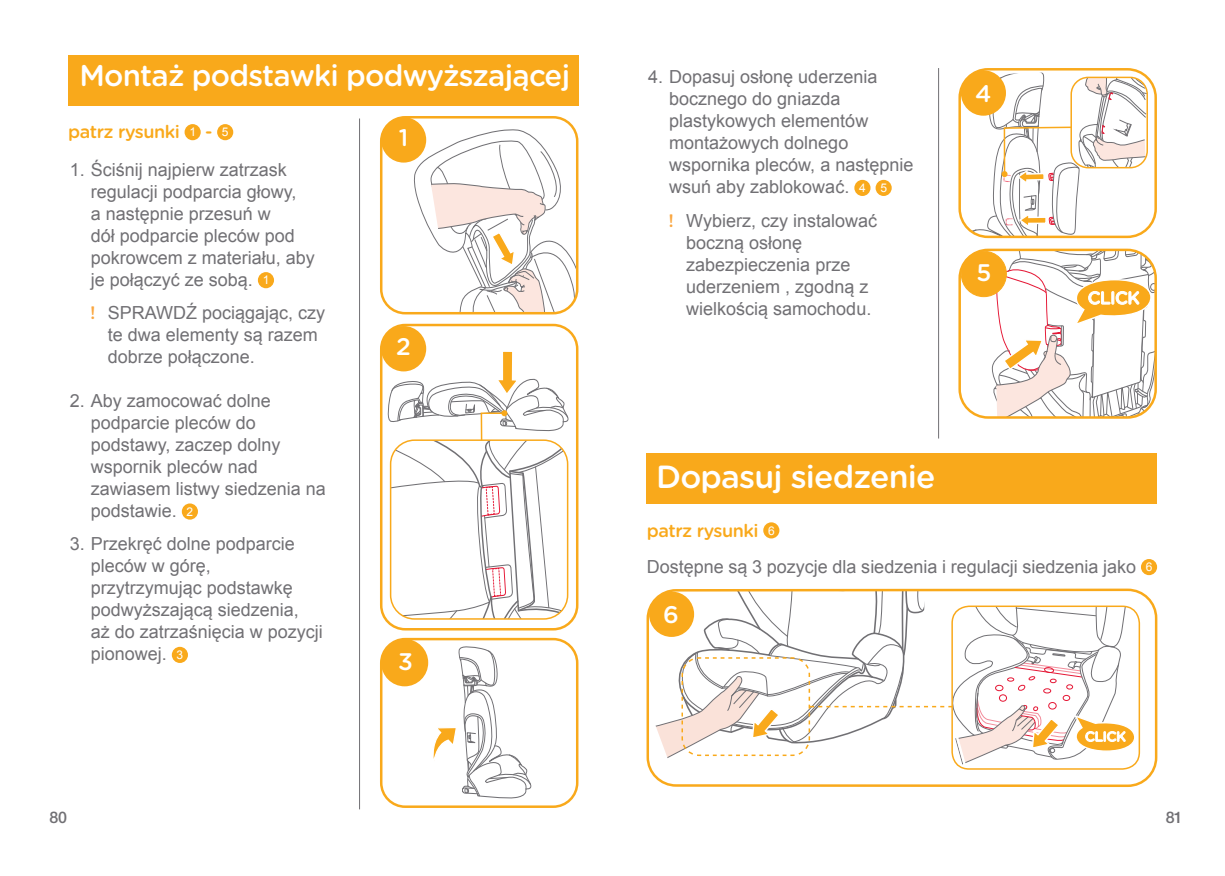
<style>
.page{position:relative;width:1225px;height:876px;background:#fff}
.page>*{position:absolute;margin:0;border:0;box-sizing:border-box;transform-origin:0 0}
.t1{font:500 32px "Gotham Rounded";letter-spacing:-.025em;color:#fff}
.t2{font:500 30px "Gotham Rounded";letter-spacing:-.025em;color:#fff}
.t3{font:500 24px "Gotham Rounded";color:#fff}
.t4{font:18px/22px "Arial";color:#717074}
.t5{font:500 18px "Gotham Rounded";letter-spacing:-.025em;color:#f9a91b}
.t6{font:500 16px "Helvetica Neue LT Std";color:#717074}
.s1{font-size:12px;color:#fff}
.s2{font-family:"Gotham Rounded";font-weight:500;color:#faa63f}
.s3{font-family:"Arial";font-weight:400;font-size:12px;color:#fff}
</style>
<div class="page">
<div style="left:958px;top:68px;width:199px;height:170px;border:2px solid #f9a91b;border-radius:28px"></div>
<svg style="left:959px;top:71px;width:188px;height:166px"></svg>
<div style="left:958px;top:249px;width:199px;height:170px;border:2px solid #f9a91b;border-radius:28px"></div>
<div style="left:961px;top:251px;width:45px;height:46px;background:#f9a91b;border-radius:50%"></div>
<div style="left:961px;top:251px;width:45px;height:46px;border:1px solid #f9a91b;border-radius:50%"></div>
<svg style="left:991px;top:250px;width:164px;height:167px"></svg>
<div style="left:68px;top:55px;width:510px;height:51px;background:#f9a91b"></div>
<div style="left:854px;top:180px;width:16px;height:16px;background:#f9a91b;border-radius:50%"></div>
<div style="left:875px;top:180px;width:16px;height:16px;background:#f9a91b;border-radius:50%"></div>
<hr style="left:938px;top:68px;width:1px;height:370px;background:#717074">
<div style="left:381px;top:117px;width:45px;height:46px;background:#f9a91b;border-radius:50%"></div>
<div style="left:380px;top:638px;width:198px;height:170px;border:2px solid #f9a91b;border-radius:24px"></div>
<div style="left:382px;top:640px;width:45px;height:45px;background:#f9a91b;border-radius:50%"></div>
<div style="left:381px;top:639px;width:47px;height:47px;border:2px solid #f9a91b;border-radius:50%"></div>
<svg style="left:433px;top:646px;width:99px;height:153px"></svg>
<div style="left:380px;top:324px;width:198px;height:306px;border:2px solid #f9a91b;border-radius:24px"></div>
<div style="left:381px;top:326px;width:45px;height:45px;background:#f9a91b;border-radius:50%"></div>
<svg style="left:386px;top:116px;width:191px;height:503px"></svg>
<div style="left:185px;top:124px;width:16px;height:16px;background:#f9a91b;border-radius:50%"></div>
<div style="left:217px;top:124px;width:16px;height:16px;background:#f9a91b;border-radius:50%"></div>
<div style="left:258px;top:272px;width:16px;height:16px;background:#f9a91b;border-radius:50%"></div>
<div style="left:182px;top:503px;width:16px;height:17px;background:#f9a91b;border-radius:50%"></div>
<div style="left:172px;top:647px;width:16px;height:16px;background:#f9a91b;border-radius:50%"></div>
<hr style="left:359px;top:118px;width:1px;height:691px;background:#717074">
<div style="left:763px;top:522px;width:16px;height:16px;background:#f9a91b;border-radius:50%"></div>
<div style="left:1141px;top:559px;width:16px;height:16px;background:#f9a91b;border-radius:50%"></div>
<div style="left:646px;top:589px;width:511px;height:198px;border:2px solid #f9a91b;border-radius:28px"></div>
<svg style="left:649px;top:590px;width:487px;height:180px"></svg>
<div style="left:649px;top:591px;width:45px;height:46px;background:#f9a91b;border-radius:50%"></div>
<div style="left:647px;top:454px;width:510px;height:50px;background:#f9a91b"></div>
<h2 class="t2" style="left:79px;top:54px;width:492px">Montaż podstawki podwyższającej</h2>
<p class="t4" style="left:669px;top:66px;width:246px;text-indent:-21px">4. Dopasuj osłonę uderzenia bocznego do gniazda plastykowych elementów montażowych dolnego wspornika pleców, a następnie wsuń aby zablokować. <span class="s1">4 5</span></p>
<p class="t4" style="left:686px;top:210px;width:192px;text-indent:-18px"><span class="s2">!</span> Wybierz, czy instalować boczną osłonę zabezpieczenia prze uderzeniem , zgodną z wielkością samochodu.</p>
<h3 class="t3" style="left:975px;top:76px;width:18px">4</h3>
<p class="t5" style="left:68px;top:119px;width:162px">patrz rysunki <span class="s3">1</span> - <span class="s3">5</span></p>
<p class="t4" style="left:91px;top:159px;width:226px;text-indent:-21px">1. Ściśnij najpierw zatrzask regulacji podparcia głowy,<br>a następnie przesuń w<br>dół podparcie pleców pod pokrowcem z materiału, aby je połączyć ze sobą. <span class="s1">1</span></p>
<p class="t4" style="left:108px;top:302px;width:219px;text-indent:-18px"><span class="s2">!</span> SPRAWDŹ pociągając, czy te dwa elementy są razem dobrze połączone.</p>
<p class="t4" style="left:91px;top:390px;width:237px;text-indent:-21px">2. Aby zamocować dolne podparcie pleców do podstawy, zaczep dolny wspornik pleców nad zawiasem listwy siedzenia na podstawie. <span class="s1">2</span></p>
<p class="t4" style="left:91px;top:533px;width:234px;text-indent:-21px">3. Przekręć dolne podparcie pleców w górę, przytrzymując podstawkę podwyższającą siedzenia,<br>aż do zatrzaśnięcia w pozycji pionowej. <span class="s1">3</span></p>
<h3 class="t3" style="left:399px;top:121px;width:11px">1</h3>
<h3 class="t3" style="left:976px;top:255px;width:16px">5</h3>
<h3 class="t3" style="left:396px;top:330px;width:16px">2</h3>
<h1 class="t1" style="left:656px;top:454px;width:281px">Dopasuj siedzenie</h1>
<p class="t5" style="left:647px;top:517px;width:129px">patrz rysunki <span class="s3">6</span></p>
<p class="t4" style="left:647px;top:556px;width:507px">Dostępne są 3 pozycje dla siedzenia i regulacji siedzenia jako <span class="s1">6</span></p>
<h3 class="t3" style="left:663px;top:597px;width:17px">6</h3>
<h3 class="t3" style="left:398px;top:644px;width:16px">3</h3>
<p class="t6" style="left:49px;top:808px;width:19px">80</p>
<p class="t6" style="left:1165px;top:808px;width:19px">81</p>
</div>
